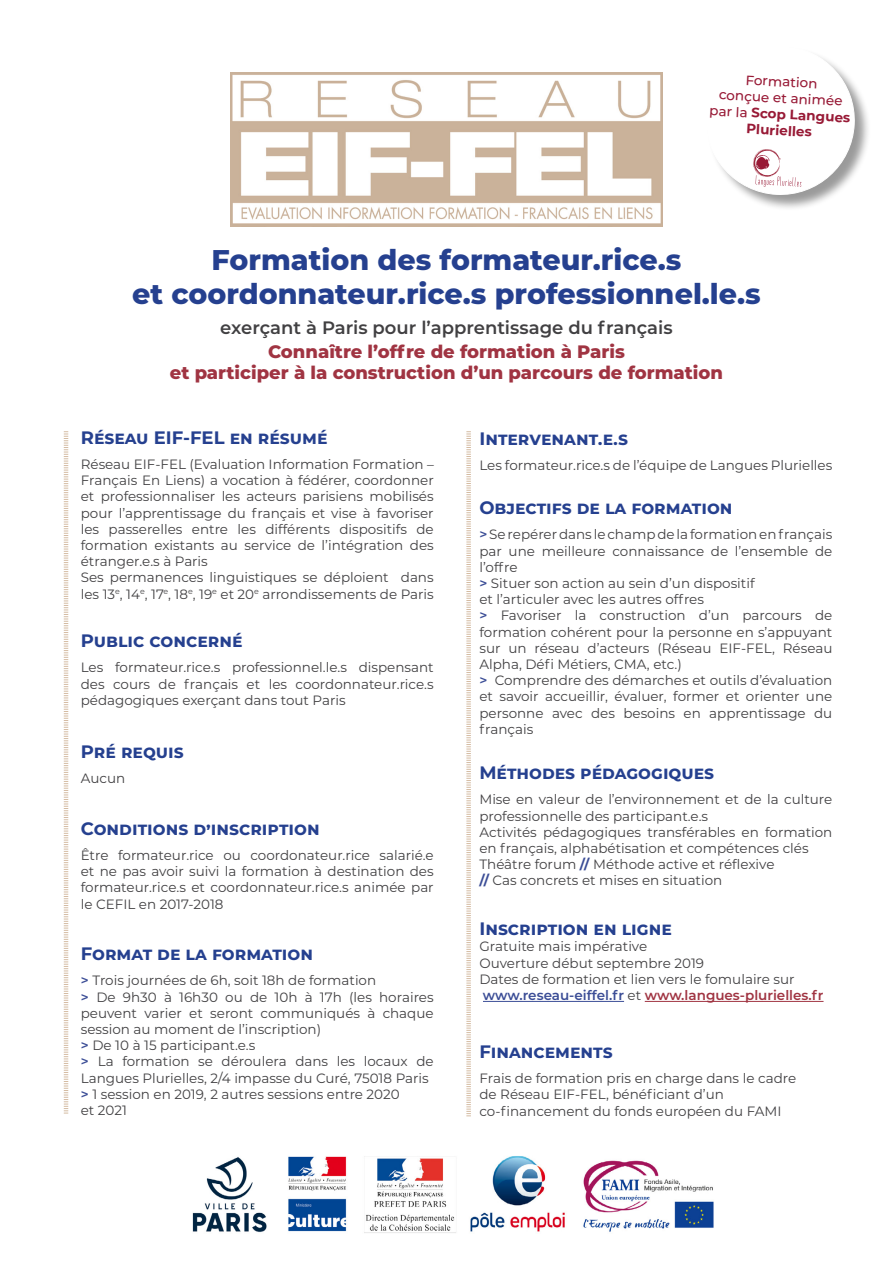
<style>
.page{position:relative;width:893px;height:1263px;background:#fff}
.page>*{position:absolute;margin:0;border:0;box-sizing:border-box;transform-origin:0 0}
.t1{font:800 28.5px/34.2px "Montserrat";color:#25408f;text-align:center}
.t2{font:700 18px "Montserrat";color:#25408f}
.t3{font:800 18px/21.6px "Montserrat";color:#a03442;text-align:center}
.t4{font:600 18px "Montserrat";color:#414042}
.t5{font:13.5px/16.2px "Montserrat";color:#414042}
.t6{font:500 13.5px/16.2px "Montserrat";color:#981a36;text-align:center}
.s1{font-weight:700}
.s2{font-weight:600;color:#3b4d96}
.s3{font-weight:700;color:#3b4d96}
.s4{font-weight:600;color:#a03442}
</style>
<div class="page">
<img style="left:192px;top:1156px;width:522px;height:77px">
<img style="left:231px;top:72px;width:431px;height:154px">
<svg style="left:63px;top:431px;width:6px;height:683px"></svg>
<svg style="left:466px;top:431px;width:5px;height:686px"></svg>
<div style="left:707px;top:47px;width:164px;height:165px;background:#000;opacity:.4"></div>
<svg style="left:707px;top:47px;width:150px;height:149px"></svg>
<hr style="left:483px;top:1001px;width:141px;height:1px;background:#3b4d96">
<hr style="left:645px;top:1001px;width:178px;height:1px;background:#a03442">
<p class="t6" style="left:712px;top:69px;width:143px;rotate:3deg">Formation<br>conçue et animée par la <span class="s1">Scop Langues<br>Plurielles</span></p>
<h1 class="t1" style="left:132px;top:241px;width:630px">Formation des formateur.rice.s<br>et coordonnateur.rice.s professionnel.le.s</h1>
<h2 class="t4" style="left:220px;top:315px;width:454px">exerçant à Paris pour l’apprentissage du français</h2>
<h2 class="t3" style="left:170px;top:340px;width:555px">Connaître l’offre de formation à Paris<br>et participer à la construction d’un parcours de formation</h2>
<h2 class="t2" style="left:81px;top:424px;width:248px">Réseau EIF-FEL en résumé</h2>
<p class="t5" style="left:81px;top:456px;width:354px">Réseau EIF-FEL (Evaluation Information Formation – Français En Liens) a vocation à fédérer, coordonner et professionnaliser les acteurs parisiens mobilisés pour l’apprentissage du français et vise à favoriser les passerelles entre les différents dispositifs de formation existants au service de l’intégration des étranger.e.s à Paris<br>Ses permanences linguistiques se déploient dans les 13<sup>e</sup>, 14<sup>e</sup>, 17<sup>e</sup>, 18<sup>e</sup>, 19<sup>e</sup> et 20<sup>e</sup> arrondissements de Paris</p>
<h2 class="t2" style="left:81px;top:628px;width:163px">Public concerné</h2>
<p class="t5" style="left:81px;top:659px;width:354px;text-align:justify">Les formateur.rice.s professionnel.le.s dispensant des cours de français et les coordonnateur.rice.s pédagogiques exerçant dans tout Paris</p>
<h2 class="t2" style="left:81px;top:739px;width:104px">Pré requis</h2>
<p class="t5" style="left:81px;top:770px;width:46px">Aucun</p>
<h2 class="t2" style="left:81px;top:815px;width:240px">Conditions d’inscription</h2>
<p class="t5" style="left:81px;top:846px;width:354px;text-align:justify">être formateur.rice ou coordonateur.rice salarié.e et ne pas avoir suivi la formation à destination des formateur.rice.s et coordonnateur.rice.s animée par le CEFIL en 2017-2018</p>
<h2 class="t2" style="left:81px;top:941px;width:234px">Format de la formation</h2>
<p class="t5" style="left:81px;top:972px;width:354px"><span class="s2">&gt;</span> Trois journées de 6h, soit 18h de formation<br><span class="s2">&gt;</span> De 9h30 à 16h30 ou de 10h à 17h (les horaires peuvent varier et seront communiqués à chaque session au moment de l’inscription)<br><span class="s2">&gt;</span> De 10 à 15 participant.e.s<br><span class="s2">&gt;</span> La formation se déroulera dans les locaux de Langues Plurielles, 2/4 impasse du Curé, 75018 Paris <span class="s2">&gt;</span> 1 session en 2019, 2 autres sessions entre 2020<br>et 2021</p>
<h2 class="t2" style="left:479px;top:425px;width:150px">Intervenant.e.s</h2>
<p class="t5" style="left:479px;top:457px;width:354px">Les formateur.rice.s de l’équipe de Langues Plurielles</p>
<h2 class="t2" style="left:479px;top:495px;width:255px">Objectifs de la formation</h2>
<p class="t5" style="left:479px;top:526px;width:354px"><span class="s2">&gt;</span> Se repérer dans le champ de la formation en français par une meilleure connaissance de l’ensemble de l’offre<br><span class="s2">&gt;</span> Situer son action au sein d’un dispositif<br>et l’articuler avec les autres offres<br><span class="s2">&gt;</span> Favoriser la construction d’un parcours de formation cohérent pour la personne en s’appuyant sur un réseau d’acteurs (Réseau EIF-FEL, Réseau Alpha, Défi Métiers, CMA, etc.)<br><span class="s2">&gt;</span> Comprendre des démarches et outils d’évaluation et savoir accueillir, évaluer, former et orienter une personne avec des besoins en apprentissage du français</p>
<h2 class="t2" style="left:479px;top:760px;width:236px">Méthodes pédagogiques</h2>
<p class="t5" style="left:479px;top:791px;width:354px">Mise en valeur de l’environnement et de la culture professionnelle des participant.e.s<br>Activités pédagogiques transférables en formation en français, alphabétisation et compétences clés Théâtre forum <span class="s3">//</span> Méthode active et réflexive<br><span class="s3">//</span> Cas concrets et mises en situation</p>
<h2 class="t2" style="left:479px;top:916px;width:194px">Inscription en ligne</h2>
<p class="t5" style="left:479px;top:938px;width:346px">Gratuite mais impérative<br>Ouverture début septembre 2019<br>Dates de formation et lien vers le fomulaire sur <span class="s2">www.reseau-eiffel.fr</span> et <span class="s4">www.langues-plurielles.fr</span></p>
<h2 class="t2" style="left:479px;top:1038px;width:135px">Financements</h2>
<p class="t5" style="left:479px;top:1070px;width:318px">Frais de formation pris en charge dans le cadre de Réseau EIF-FEL, bénéficiant d’un co-financement du fonds européen du FAMI</p>
</div>
